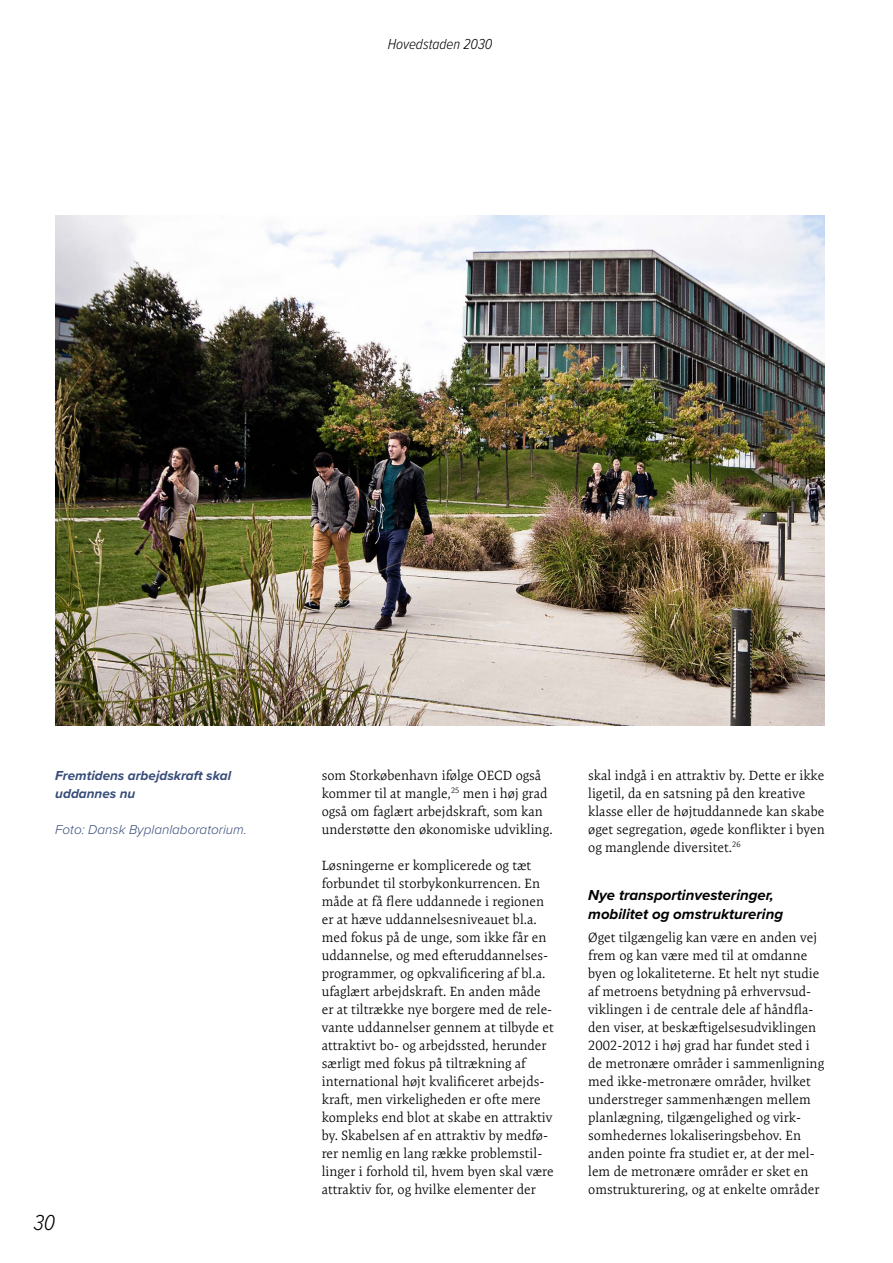
<style>
.page{position:relative;width:893px;height:1263px;background:#fff}
.page>*{position:absolute;margin:0;border:0;box-sizing:border-box;transform-origin:0 0}
.t1{font:italic 300 22.5px "Proxima Nova Cond";color:#000}
.t2{font:italic 700 15px/19.5px "Proxima Nova";color:#000}
.t3{font:italic 300 15px "Proxima Nova Cond";color:#000}
.t4{font:300 13.5px/18px "Expo Serif Pro";color:#000}
.t5{font:italic 700 13.5px/18px "Proxima Nova";color:#374c79}
.t6{font:italic 300 13.5px "Proxima Nova";color:#374c79}
</style>
<div class="page">
<img style="left:55px;top:215px;width:770px;height:511px">
<p class="t3" style="left:388px;top:33px;width:106px">Hovedstaden 2030</p>
<p class="t5" style="left:55px;top:766px;width:177px">Fremtidens arbejdskraft skal uddannes nu</p>
<p class="t6" style="left:55px;top:819px;width:193px">Foto: Dansk Byplanlaboratorium.</p>
<h1 class="t1" style="left:34px;top:1206px;width:23px">30</h1>
<p class="t4" style="left:322px;top:766px;width:233px">som Storkøbenhavn ifølge OECD også kommer til at mangle,<sup>25</sup> men i høj grad også om faglært arbejdskraft, som kan understøtte den økonomiske udvikling.</p>
<p class="t4" style="left:322px;top:856px;width:234px">Løsningerne er komplicerede og tæt forbundet til storbykonkurrencen. En måde at få flere uddannede i regionen er at hæve uddannelsesniveauet bl.a. med fokus på de unge, som ikke får en uddannelse, og med efteruddannelses&shy;programmer, og opkvalificering af bl.a. ufaglært arbejdskraft. En anden måde er at tiltrække nye borgere med de rele&shy;vante uddannelser gennem at tilbyde et attraktivt bo- og arbejdssted, herunder særligt med fokus på tiltrækning af international højt kvalificeret arbejds&shy;kraft, men virkeligheden er ofte mere kompleks end blot at skabe en attraktiv by. Skabelsen af en attraktiv by medfø&shy;rer nemlig en lang række problemstil&shy;linger i forhold til, hvem byen skal være attraktiv for, og hvilke elementer der</p>
<p class="t4" style="left:588px;top:766px;width:238px">skal indgå i en attraktiv by. Dette er ikke ligetil, da en satsning på den kreative klasse eller de højtuddannede kan skabe øget segregation, øgede konflikter i byen og manglende diversitet.<sup>26</sup></p>
<p class="t2" style="left:588px;top:885px;width:196px">Nye transportinvesteringer, mobilitet og omstrukturering</p>
<p class="t4" style="left:588px;top:928px;width:237px">Øget tilgængelig kan være en anden vej frem og kan være med til at omdanne byen og lokaliteterne. Et helt nyt studie af metroens betydning på erhvervsud&shy;viklingen i de centrale dele af håndfla&shy;den viser, at beskæftigelsesudviklingen 2002-2012 i høj grad har fundet sted i de metronære områder i sammenligning med ikke-metronære områder, hvilket understreger sammenhængen mellem planlægning, tilgængelighed og virk&shy;somhedernes lokaliseringsbehov. En anden pointe fra studiet er, at der mel&shy;lem de metronære områder er sket en omstrukturering, og at enkelte områder</p>
</div>
